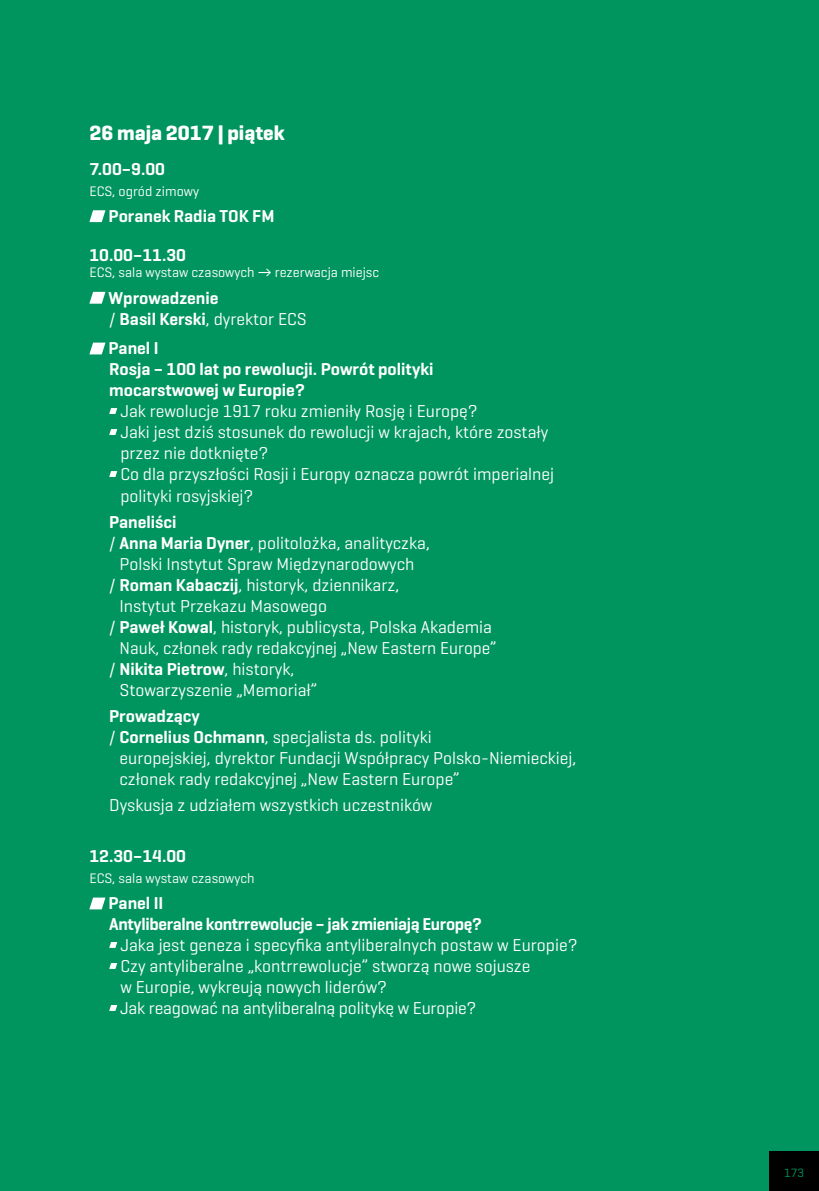
<style>
.page{position:relative;width:819px;height:1191px;background:#00955e}
.page>*{position:absolute;margin:0;border:0;box-sizing:border-box;transform-origin:0 0}
.t1{font:700 21px "Geogrotesque";color:#fff}
.t2{font:17.5px/21px "Geogrotesque";color:#fff}
.t3{font:600 17.5px/21px "Geogrotesque";color:#fff}
.t4{font:600 17.5px/21px "Geogrotesque";letter-spacing:-.02em;color:#fff}
.t5{font:14px "Geogrotesque";color:#fff}
.t6{font:12.25px "Geogrotesque";color:#00955e}
.s1{font-family:"Lato"}
.s2{font-weight:400}
.s3{font-weight:600}
</style>
<div class="page">
<div style="left:769px;top:1151px;width:50px;height:40px;background:#000"></div>
<svg style="left:89px;top:210px;width:16px;height:12px"></svg>
<svg style="left:89px;top:292px;width:16px;height:12px"></svg>
<svg style="left:89px;top:342px;width:16px;height:12px"></svg>
<svg style="left:109px;top:408px;width:8px;height:6px"></svg>
<svg style="left:109px;top:429px;width:8px;height:6px"></svg>
<svg style="left:109px;top:471px;width:8px;height:6px"></svg>
<svg style="left:89px;top:897px;width:16px;height:12px"></svg>
<svg style="left:109px;top:942px;width:8px;height:6px"></svg>
<svg style="left:109px;top:963px;width:8px;height:6px"></svg>
<svg style="left:109px;top:1005px;width:8px;height:6px"></svg>
<p class="t1" style="left:89px;top:120px;width:197px">26 maja 2017 | piątek</p>
<p class="t3" style="left:89px;top:158px;width:77px">7.00–9.00</p>
<p class="t5" style="left:89px;top:182px;width:111px">ECS, ogród zimowy</p>
<p class="t3" style="left:109px;top:205px;width:167px">Poranek Radia TOK FM</p>
<p class="t3" style="left:89px;top:244px;width:98px">10.00–11.30</p>
<p class="t5" style="left:89px;top:264px;width:291px">ECS, sala wystaw czasowych <span class="s1">→</span> rezerwacja miejsc</p>
<p class="t3" style="left:109px;top:287px;width:200px">Wprowadzenie<br><span class="s2">/</span> Basil Kerski<span class="s2">, dyrektor ECS</span></p>
<p class="t3" style="left:109px;top:338px;width:326px">Panel I<br>Rosja – 100 lat po rewolucji. Powrót polityki mocarstwowej w Europie?</p>
<p class="t2" style="left:120px;top:400px;width:435px">Jak rewolucje 1917 roku zmieniły Rosję i Europę?<br>Jaki jest dziś stosunek do rewolucji w krajach, które zostały przez nie dotknięte?<br>Co dla przyszłości Rosji i Europy oznacza powrót imperialnej polityki rosyjskiej?</p>
<p class="t3" style="left:109px;top:511px;width:69px">Paneliści</p>
<p class="t2" style="left:109px;top:532px;width:322px">/ <span class="s3">Anna Maria Dyner</span>, politolożka, analityczka,</p>
<p class="t2" style="left:120px;top:553px;width:296px">Polski Instytut Spraw Międzynarodowych</p>
<p class="t2" style="left:109px;top:574px;width:291px">/ <span class="s3">Roman Kabaczij</span>, historyk, dziennikarz,</p>
<p class="t2" style="left:120px;top:595px;width:209px">Instytut Przekazu Masowego</p>
<p class="t2" style="left:109px;top:616px;width:384px">/ <span class="s3">Paweł Kowal</span>, historyk, publicysta, Polska Akademia</p>
<p class="t2" style="left:120px;top:637px;width:378px">Nauk, członek rady redakcyjnej „New Eastern Europe”</p>
<p class="t3" style="left:109px;top:658px;width:187px"><span class="s2">/</span> Nikita Pietrow<span class="s2">, historyk,</span></p>
<p class="t2" style="left:120px;top:679px;width:199px">Stowarzyszenie „Memoriał”</p>
<p class="t3" style="left:109px;top:705px;width:92px">Prowadzący</p>
<p class="t2" style="left:109px;top:726px;width:324px">/ <span class="s3">Cornelius Ochmann</span>, specjalista ds. polityki</p>
<p class="t2" style="left:120px;top:747px;width:458px">europejskiej, dyrektor Fundacji Współpracy Polsko-Niemieckiej,</p>
<p class="t2" style="left:120px;top:768px;width:342px">członek rady redakcyjnej „New Eastern Europe”</p>
<p class="t2" style="left:109px;top:794px;width:325px">Dyskusja z udziałem wszystkich uczestników</p>
<p class="t3" style="left:89px;top:845px;width:98px">12.30–14.00</p>
<p class="t5" style="left:89px;top:869px;width:167px">ECS, sala wystaw czasowych</p>
<p class="t4" style="left:109px;top:892px;width:375px">Panel II<br>Antyliberalne kontrrewolucje – jak zmieniają Europę?</p>
<p class="t2" style="left:120px;top:934px;width:459px">Jaka jest geneza i specyfika antyliberalnych postaw w Europie?<br>Czy antyliberalne „kontrrewolucje” stworzą nowe sojusze<br>w Europie, wykreują nowych liderów?<br>Jak reagować na antyliberalną politykę w Europie?</p>
<p class="t6" style="left:784px;top:1164px;width:21px">173</p>
</div>
